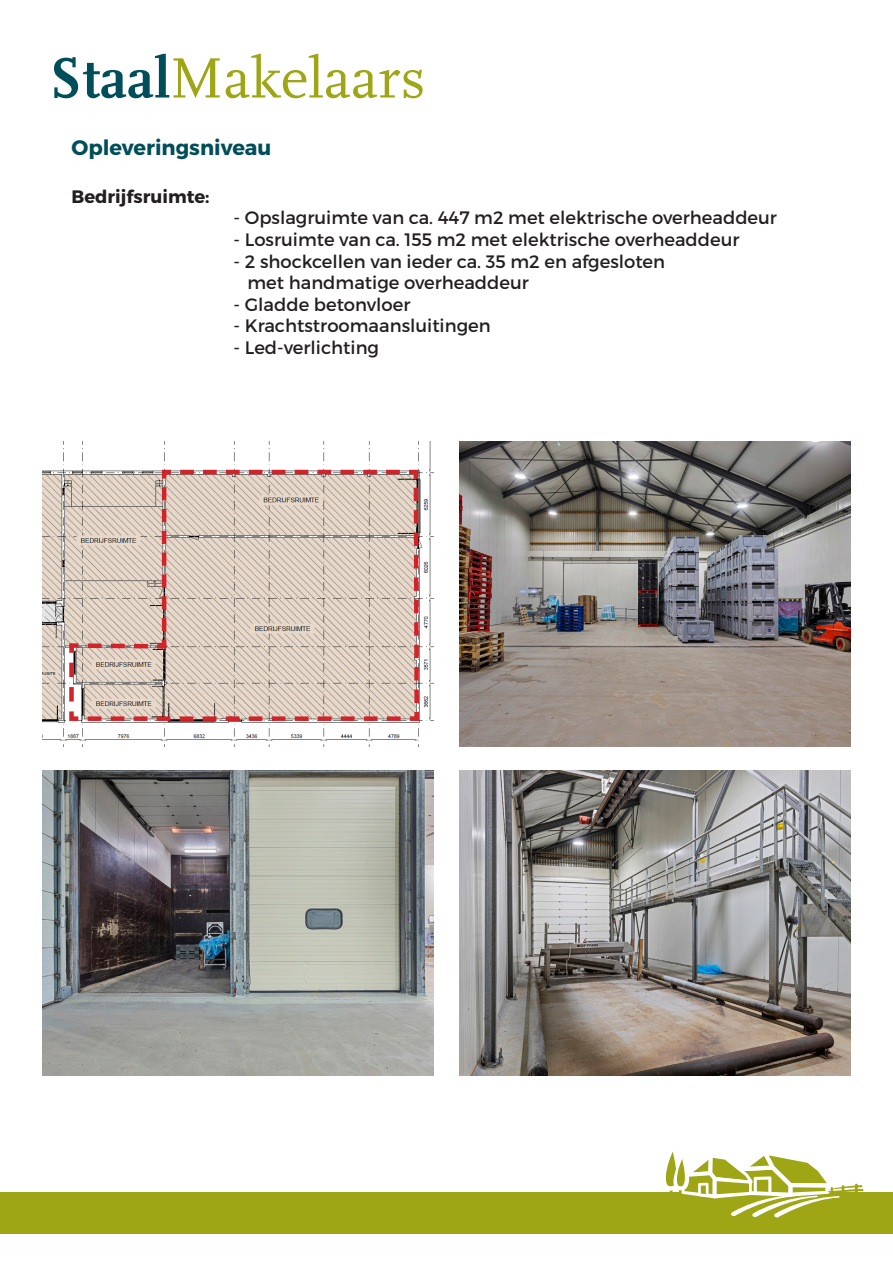
<style>
.page{position:relative;width:893px;height:1263px;background:#fff}
.page>*{position:absolute;margin:0;border:0;box-sizing:border-box;transform-origin:0 0}
.t1{font:700 21px "Montserrat";color:#004e59}
.t2{font:18px "Montserrat";color:#231f20}
.t3{font:700 18px "Montserrat";color:#231f20}
</style>
<div class="page">
<div style="left:0;top:1192px;width:893px;height:42px;background:#9ea615"></div>
<svg style="left:54px;top:54px;width:166px;height:44px"></svg>
<svg style="left:226px;top:54px;width:197px;height:44px"></svg>
<svg style="left:665px;top:1151px;width:199px;height:67px"></svg>
<img style="left:43px;top:770px;width:391px;height:305px">
<img style="left:459px;top:771px;width:391px;height:304px">
<img style="left:459px;top:441px;width:391px;height:305px">
<img style="left:43px;top:441px;width:390px;height:305px">
<svg style="left:67px;top:467px;width:354px;height:256px;background:#d5c3b7"></svg>
<p class="t1" style="left:72px;top:134px;width:201px">Opleveringsniveau</p>
<p class="t3" style="left:72px;top:185px;width:140px">Bedrijfsruimte:</p>
<p class="t2" style="left:234px;top:207px;width:545px">- Opslagruimte van ca. 447 m2 met elektrische overheaddeur</p>
<p class="t2" style="left:234px;top:228px;width:508px">- Losruimte van ca. 155 m2 met elektrische overheaddeur</p>
<p class="t2" style="left:234px;top:250px;width:433px">- 2 shockcellen van ieder ca. 35 m2 en afgesloten</p>
<p class="t2" style="left:247px;top:272px;width:283px">met handmatige overheaddeur</p>
<p class="t2" style="left:234px;top:293px;width:179px">- Gladde betonvloer</p>
<p class="t2" style="left:234px;top:315px;width:259px">- Krachtstroomaansluitingen</p>
<p class="t2" style="left:234px;top:336px;width:147px">- Led-verlichting</p>
</div>
